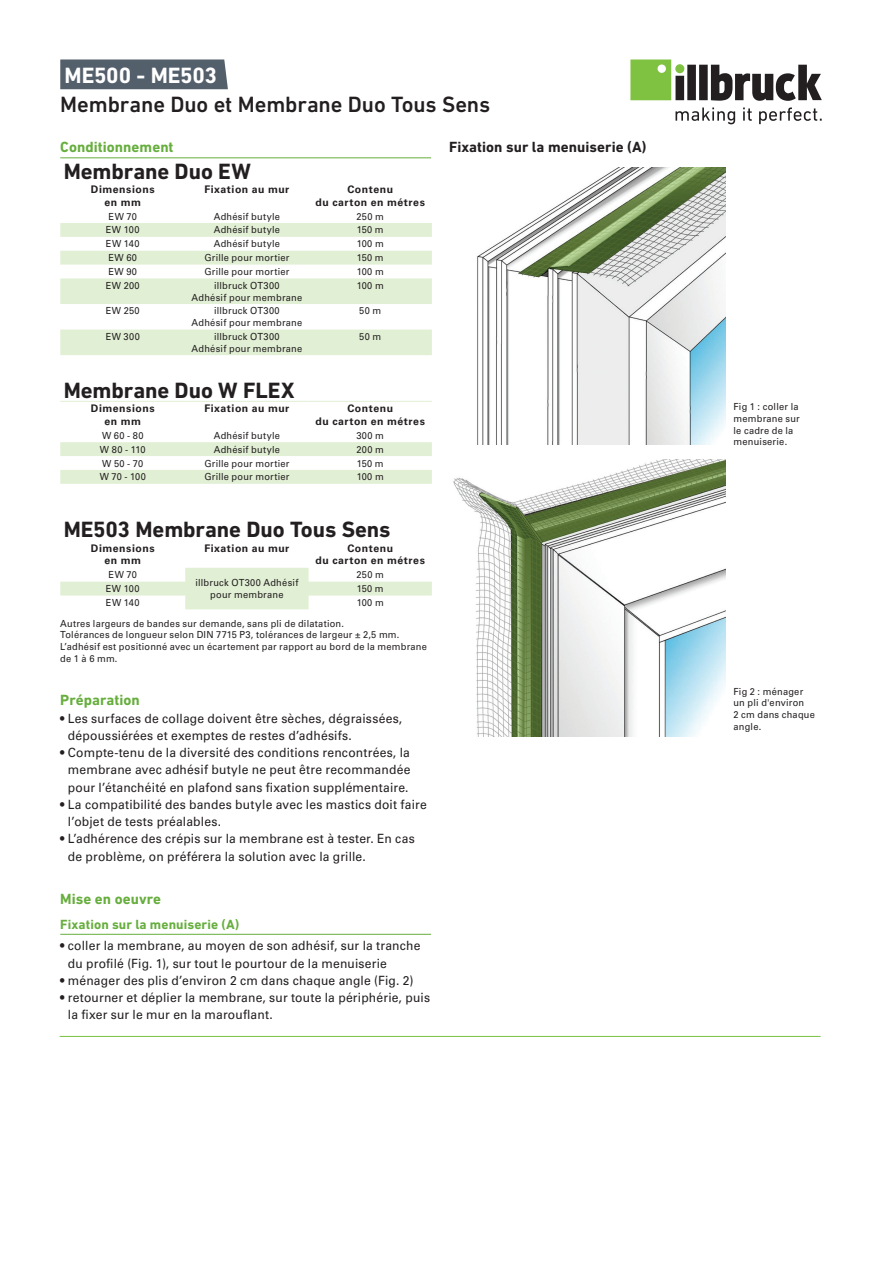
<style>
.page{position:relative;width:893px;height:1263px;background:#fff}
.page>*{position:absolute;margin:0;border:0;box-sizing:border-box;transform-origin:0 0}
.Shortcut{font:700 22.5px "DIN Next W1 G";letter-spacing:-.005em;color:#231f20}
.Product_name_black{font:500 22.5px "DIN Next W1 G";letter-spacing:-.005em;color:#231f20}
.Shortcut-2{font:700 22.5px "DIN Next W1 G";letter-spacing:-.01em;color:#fff}
.Headlines_Textgreen{font:700 15px "DIN Next W1 G";letter-spacing:.005em;color:#66ae3d}
.Headlines_Textgreen-2{font:700 15px "DIN Next W1 G";letter-spacing:.005em;color:#231f20}
.Headlines_Textgreen-3{font:700 13.5px "DIN Next W1 G";letter-spacing:.01em;color:#66ae3d}
.Copytext_black{font:12.75px/17.2px "Univers LTCYR 55 Roman";letter-spacing:.015em;color:#231f20;scale:.95 1}
.Table_headers_and_ca{font:700 10.5px/12.6px "Univers LTCYR 65";letter-spacing:.05em;color:#231f20;text-align:center}
.Captions__Annotation{font:9.75px/11.7px "Univers LTCYR 55 Roman";letter-spacing:.025em;color:#231f20;text-align:center;scale:.95 1}
</style>
<div class="page">
<hr style="left:60px;top:158px;width:371px;height:1px;background:#66ae3d">
<hr style="left:60px;top:934px;width:371px;height:1px;background:#66ae3d">
<svg style="left:60px;top:223px;width:372px;height:132px;fill:#e1efd4"></svg>
<svg style="left:60px;top:442px;width:372px;height:42px"></svg>
<hr style="left:60px;top:401px;width:125px;height:1px;background:#e1efd4">
<hr style="left:185px;top:401px;width:124px;height:1px;background:#e1efd4">
<hr style="left:309px;top:401px;width:123px;height:1px;background:#e1efd4">
<svg style="left:60px;top:568px;width:372px;height:41px"></svg>
<svg style="left:630px;top:60px;width:192px;height:41px"></svg>
<svg style="left:675px;top:108px;width:60px;height:16px"></svg>
<svg style="left:743px;top:108px;width:9px;height:13px"></svg>
<svg style="left:759px;top:108px;width:63px;height:16px"></svg>
<div style="left:60px;top:59px;width:168px;height:30px;background:#545f6c"></div>
<hr style="left:60px;top:1036px;width:761px;height:1px;background:#7bc142">
<img style="left:453px;top:460px;width:273px;height:277px">
<img style="left:477px;top:168px;width:249px;height:276px">
<p class="Shortcut-2" style="left:65px;top:62px;width:154px">ME500 - ME503</p>
<p class="Product_name_black" style="left:60px;top:91px;width:431px">Membrane Duo et Membrane Duo Tous Sens</p>
<p class="Headlines_Textgreen" style="left:60px;top:139px;width:115px">Conditionnement</p>
<p class="Shortcut" style="left:64px;top:158px;width:189px">Membrane Duo EW</p>
<p class="Table_headers_and_ca" style="left:91px;top:183px;width:65px">Dimensions en mm</p>
<p class="Table_headers_and_ca" style="left:204px;top:183px;width:86px">Fixation au mur</p>
<p class="Table_headers_and_ca" style="left:316px;top:183px;width:111px">Contenu<br>du carton en métres</p>
<p class="Captions__Annotation" style="left:109px;top:210px;width:31px">EW 70</p>
<p class="Captions__Annotation" style="left:214px;top:210px;width:71px">Adhésif butyle</p>
<p class="Captions__Annotation" style="left:357px;top:210px;width:30px">250 m</p>
<p class="Captions__Annotation" style="left:106px;top:224px;width:37px">EW 100</p>
<p class="Captions__Annotation" style="left:214px;top:224px;width:71px">Adhésif butyle</p>
<p class="Captions__Annotation" style="left:357px;top:224px;width:30px">150 m</p>
<p class="Captions__Annotation" style="left:106px;top:238px;width:37px">EW 140</p>
<p class="Captions__Annotation" style="left:214px;top:238px;width:71px">Adhésif butyle</p>
<p class="Captions__Annotation" style="left:357px;top:238px;width:30px">100 m</p>
<p class="Captions__Annotation" style="left:109px;top:251px;width:32px">EW 60</p>
<p class="Captions__Annotation" style="left:204px;top:251px;width:91px">Grille pour mortier</p>
<p class="Captions__Annotation" style="left:357px;top:251px;width:30px">150 m</p>
<p class="Captions__Annotation" style="left:108px;top:265px;width:32px">EW 90</p>
<p class="Captions__Annotation" style="left:204px;top:265px;width:91px">Grille pour mortier</p>
<p class="Captions__Annotation" style="left:357px;top:265px;width:30px">100 m</p>
<p class="Captions__Annotation" style="left:106px;top:279px;width:37px">EW 200</p>
<p class="Captions__Annotation" style="left:192px;top:279px;width:118px">illbruck OT300<br>Adhésif pour membrane</p>
<p class="Captions__Annotation" style="left:357px;top:279px;width:30px">100 m</p>
<p class="Captions__Annotation" style="left:106px;top:305px;width:37px">EW 250</p>
<p class="Captions__Annotation" style="left:192px;top:305px;width:118px">illbruck OT300<br>Adhésif pour membrane</p>
<p class="Captions__Annotation" style="left:359px;top:305px;width:25px">50 m</p>
<p class="Captions__Annotation" style="left:106px;top:330px;width:37px">EW 300</p>
<p class="Captions__Annotation" style="left:192px;top:330px;width:118px">illbruck OT300<br>Adhésif pour membrane</p>
<p class="Captions__Annotation" style="left:359px;top:330px;width:25px">50 m</p>
<p class="Shortcut" style="left:64px;top:377px;width:232px">Membrane Duo W FLEX</p>
<p class="Table_headers_and_ca" style="left:91px;top:402px;width:65px">Dimensions en mm</p>
<p class="Table_headers_and_ca" style="left:204px;top:402px;width:86px">Fixation au mur</p>
<p class="Table_headers_and_ca" style="left:316px;top:402px;width:111px">Contenu<br>du carton en métres</p>
<p class="Captions__Annotation" style="left:102px;top:429px;width:45px">W 60 - 80</p>
<p class="Captions__Annotation" style="left:214px;top:429px;width:71px">Adhésif butyle</p>
<p class="Captions__Annotation" style="left:356px;top:429px;width:30px">300 m</p>
<p class="Captions__Annotation" style="left:100px;top:443px;width:49px">W 80 - 110</p>
<p class="Captions__Annotation" style="left:214px;top:443px;width:71px">Adhésif butyle</p>
<p class="Captions__Annotation" style="left:356px;top:443px;width:30px">200 m</p>
<p class="Captions__Annotation" style="left:102px;top:457px;width:45px">W 50 - 70</p>
<p class="Captions__Annotation" style="left:204px;top:457px;width:91px">Grille pour mortier</p>
<p class="Captions__Annotation" style="left:357px;top:457px;width:30px">150 m</p>
<p class="Captions__Annotation" style="left:100px;top:471px;width:50px">W 70 - 100</p>
<p class="Captions__Annotation" style="left:204px;top:471px;width:91px">Grille pour mortier</p>
<p class="Captions__Annotation" style="left:357px;top:471px;width:30px">100 m</p>
<p class="Shortcut" style="left:64px;top:516px;width:328px">ME503 Membrane Duo Tous Sens</p>
<p class="Table_headers_and_ca" style="left:91px;top:541px;width:65px">Dimensions en mm</p>
<p class="Table_headers_and_ca" style="left:204px;top:541px;width:86px">Fixation au mur</p>
<p class="Table_headers_and_ca" style="left:316px;top:541px;width:111px">Contenu<br>du carton en métres</p>
<p class="Captions__Annotation" style="left:109px;top:568px;width:31px">EW 70</p>
<p class="Captions__Annotation" style="left:195px;top:576px;width:110px">illbruck OT300 Adhésif pour membrane</p>
<p class="Captions__Annotation" style="left:357px;top:568px;width:30px">250 m</p>
<p class="Captions__Annotation" style="left:106px;top:582px;width:37px">EW 100</p>
<p class="Captions__Annotation" style="left:357px;top:582px;width:30px">150 m</p>
<p class="Captions__Annotation" style="left:106px;top:596px;width:37px">EW 140</p>
<p class="Captions__Annotation" style="left:357px;top:596px;width:30px">100 m</p>
<p class="Captions__Annotation" style="left:60px;top:617px;width:300px">Autres largeurs de bandes sur demande, sans pli de dilatation.</p>
<p class="Captions__Annotation" style="left:60px;top:629px;width:387px;text-align:left">Tolérances de longueur selon DIN 7715 P3, tolérances de largeur ± 2,5 mm.<br>L’adhésif est positionné avec un écartement par rapport au bord de la membrane de 1 à 6 mm.</p>
<p class="Headlines_Textgreen" style="left:60px;top:691px;width:81px">Préparation</p>
<p class="Copytext_black" style="left:68px;top:709px;width:354px;text-indent:-8px">• Les surfaces de collage doivent être sèches, dégraissées, dépoussiérées et exemptes de restes d’adhésifs.</p>
<p class="Copytext_black" style="left:60px;top:743px;width:370px;text-align:center">• Compte-tenu de la diversité des conditions rencontrées, la membrane avec adhésif butyle ne peut être recommandée pour l’étanchéité en plafond sans fixation supplémentaire.</p>
<p class="Copytext_black" style="left:68px;top:795px;width:379px;text-indent:-8px">• La compatibilité des bandes butyle avec les mastics doit faire l’objet de tests préalables.</p>
<p class="Copytext_black" style="left:68px;top:830px;width:367px;text-indent:-8px">• L’adhérence des crépis sur la membrane est à tester. En cas de problème, on préférera la solution avec la grille.</p>
<p class="Headlines_Textgreen" style="left:60px;top:890px;width:102px">Mise en oeuvre</p>
<p class="Headlines_Textgreen-3" style="left:60px;top:916px;width:180px">Fixation sur la menuiserie (A)</p>
<p class="Copytext_black" style="left:68px;top:937px;width:373px;text-indent:-8px">• coller la membrane, au moyen de son adhésif, sur la tranche du profilé (Fig. 1), sur tout le pourtour de la menuiserie</p>
<p class="Copytext_black" style="left:60px;top:971px;width:373px">• ménager des plis d’environ 2 cm dans chaque angle (Fig. 2)</p>
<p class="Copytext_black" style="left:68px;top:988px;width:383px;text-indent:-8px">• retourner et déplier la membrane, sur toute la périphérie, puis la fixer sur le mur en la marouflant.</p>
<p class="Headlines_Textgreen-2" style="left:449px;top:139px;width:199px">Fixation sur la menuiserie (A)</p>
<p class="Captions__Annotation" style="left:733px;top:400px;width:71px;text-align:left">Fig 1 : coller la membrane sur le cadre de la menuiserie.</p>
<p class="Captions__Annotation" style="left:733px;top:685px;width:87px;text-align:left">Fig 2 : ménager un pli d'environ<br>2 cm dans chaque angle.</p>
</div>
